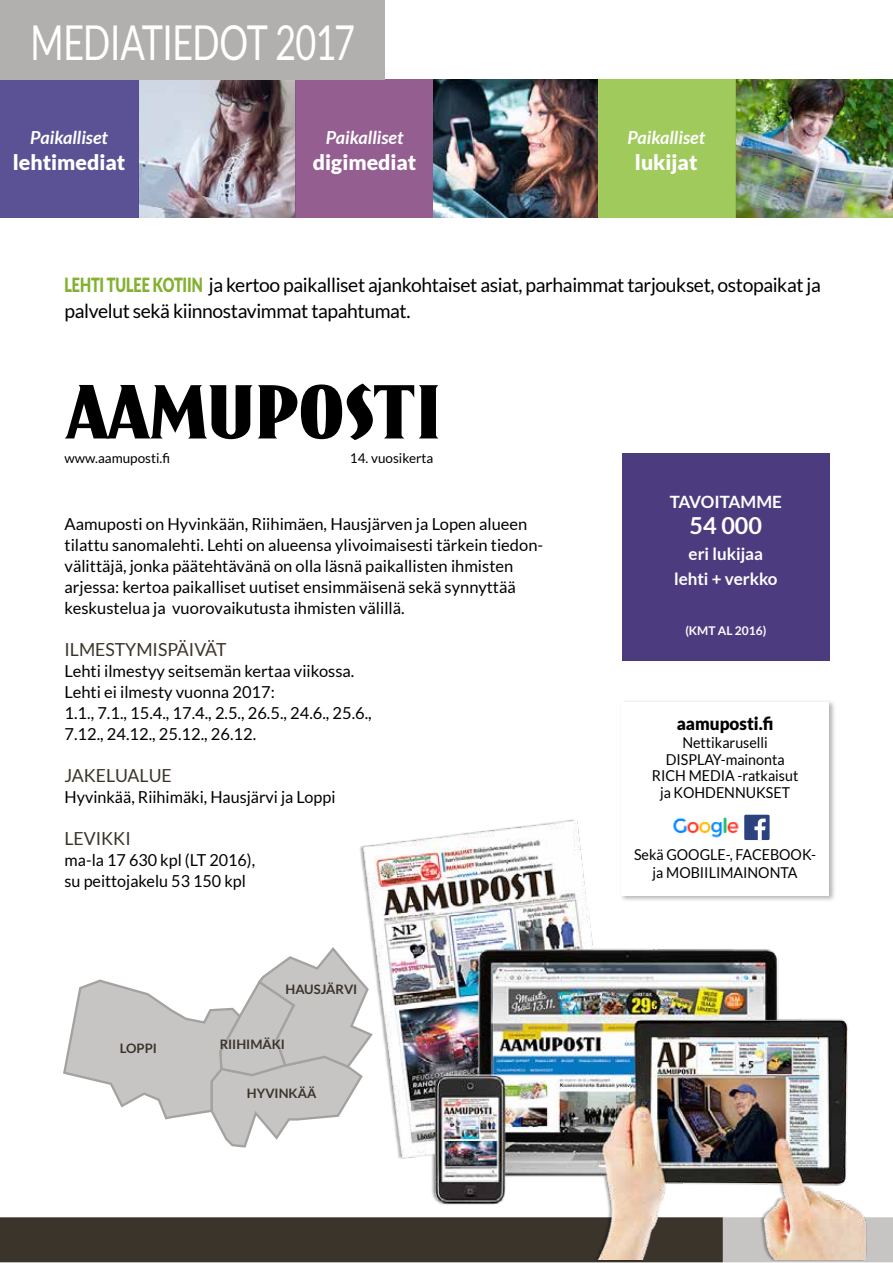
<style>
.page{position:relative;width:893px;height:1263px;background:#fff}
.page>*{position:absolute;margin:0;border:0;box-sizing:border-box;transform-origin:0 0}
.t1{font:48px "Lato";letter-spacing:-.02em;color:#fff;scale:.75 1}
.t2{font:700 23.4px "Lato";color:#fff}
.t3{font:900 21.15px "Lato";color:#fff}
.t4{font:19.5px/25.5px "Lato";letter-spacing:-.02em;color:#000}
.t5{font:18px "Lato";color:#3b342b}
.t6{font:italic 700 18px "Lato";color:#fff}
.t7{font:900 18px "Lato";color:#000;scale:.95 1}
.t8{font:700 16.95px/25.2px "Lato";color:#fff;text-align:center}
.t9{font:16.5px/21px "Lato";color:#000}
.t10{font:15px/16.5px "Lato";color:#000;text-align:center;scale:.95 1}
.t11{font:13.5px "Lato";color:#000}
.t12{font:700 13.05px "Lato";color:#3b342b}
.t13{font:700 12px "Lato";color:#fff}
.s1{font-weight:900;color:#83b031}
</style>
<div class="page">
<div style="left:0;top:1217px;width:723px;height:45px;background:#3b342b"></div>
<svg style="left:723px;top:1217px;width:170px;height:45px"></svg>
<div style="left:622px;top:453px;width:208px;height:208px;background:#4d3b80"></div>
<div style="left:619px;top:699px;width:217px;height:203px;background:#000;opacity:.3"></div>
<div style="left:621px;top:702px;width:208px;height:193px;background:#fff"></div>
<svg style="left:65px;top:383px;width:373px;height:57px"></svg>
<svg style="left:63px;top:947px;width:294px;height:201px"></svg>
<img style="left:357px;top:770px;width:514px;height:489px">
<img style="left:735px;top:80px;width:158px;height:138px">
<img style="left:138px;top:80px;width:158px;height:138px">
<div style="left:597px;top:80px;width:138px;height:138px;background:#a0ca5b"></div>
<div style="left:296px;top:80px;width:138px;height:138px;background:#955e91"></div>
<div style="left:0;top:80px;width:138px;height:138px;background:#5a5295"></div>
<img style="left:434px;top:80px;width:163px;height:138px">
<div style="left:0;top:0;width:385px;height:80px;background:#b1b0ae"></div>
<img style="left:668px;top:812px;width:76px;height:30px">
<div style="left:744px;top:815px;width:26px;height:25px;background:#2c427f"></div>
<svg style="left:754px;top:818px;width:12px;height:22px"></svg>
<h1 class="t1" style="left:31px;top:15px;width:434px">MEDIATIEDOT 2017</h1>
<p class="t6" style="left:30px;top:127px;width:79px">Paikalliset</p>
<p class="t3" style="left:13px;top:150px;width:114px">lehtimediat</p>
<p class="t6" style="left:326px;top:127px;width:79px">Paikalliset</p>
<p class="t3" style="left:313px;top:150px;width:105px">digimediat</p>
<p class="t6" style="left:627px;top:127px;width:79px">Paikalliset</p>
<p class="t3" style="left:635px;top:150px;width:64px">lukijat</p>
<p class="t4" style="left:65px;top:272px;width:758px"><span class="s1">LEHTI TULEE KOTIIN</span> ja kertoo paikalliset ajankohtaiset asiat, parhaimmat tarjoukset, ostopaikat ja palvelut sekä kiinnostavimmat tapahtumat.</p>
<p class="t11" style="left:65px;top:450px;width:107px">www.aamuposti.fi</p>
<p class="t11" style="left:350px;top:450px;width:85px">14. vuosikerta</p>
<p class="t9" style="left:65px;top:513px;width:480px">Aamuposti on Hyvinkään, Riihimäen, Hausjärven ja Lopen alueen tilattu sanomalehti. Lehti on alueensa ylivoimaisesti tärkein tiedon&shy;välittäjä, jonka päätehtävänä on olla läsnä paikallisten ihmisten arjessa: kertoa paikalliset uutiset ensimmäisenä sekä synnyttää keskustelua ja vuorovaikutusta ihmisten välillä.</p>
<p class="t5" style="left:65px;top:639px;width:163px">ILMESTYMISPÄIVÄT</p>
<p class="t9" style="left:65px;top:660px;width:309px">Lehti ilmestyy seitsemän kertaa viikossa.<br>Lehti ei ilmesty vuonna 2017:<br>1.1., 7.1., 15.4., 17.4., 2.5., 26.5., 24.6., 25.6., 7.12., 24.12., 25.12., 26.12.</p>
<p class="t5" style="left:65px;top:765px;width:109px">JAKELUALUE</p>
<p class="t9" style="left:65px;top:786px;width:273px">Hyvinkää, Riihimäki, Hausjärvi ja Loppi</p>
<p class="t5" style="left:65px;top:828px;width:68px">LEVIKKI</p>
<p class="t9" style="left:65px;top:849px;width:192px">ma-la 17 630 kpl (LT 2016), su peittojakelu 53 150 kpl</p>
<p class="t12" style="left:120px;top:1041px;width:39px">LOPPI</p>
<p class="t12" style="left:285px;top:981px;width:73px">HAUSJÄRVI</p>
<p class="t12" style="left:220px;top:1037px;width:67px">RIIHIMÄKI</p>
<p class="t12" style="left:247px;top:1086px;width:71px">HYVINKÄÄ</p>
<p class="t8" style="left:670px;top:489px;width:114px">TAVOITAMME</p>
<h2 class="t2" style="left:690px;top:512px;width:74px">54 000</h2>
<p class="t8" style="left:674px;top:541px;width:105px">eri lukijaa lehti + verkko</p>
<p class="t13" style="left:685px;top:624px;width:83px">(KMT AL 2016)</p>
<p class="t7" style="left:677px;top:713px;width:104px">aamuposti.fi</p>
<p class="t10" style="left:652px;top:735px;width:156px">Nettikaruselli<br>DISPLAY-mainonta<br>RICH MEDIA -ratkaisut ja KOHDENNUKSET</p>
<p class="t10" style="left:634px;top:845px;width:193px;line-height:18px">Sekä GOOGLE-, FACEBOOK&shy;ja MOBIILIMAINONTA</p>
</div>
